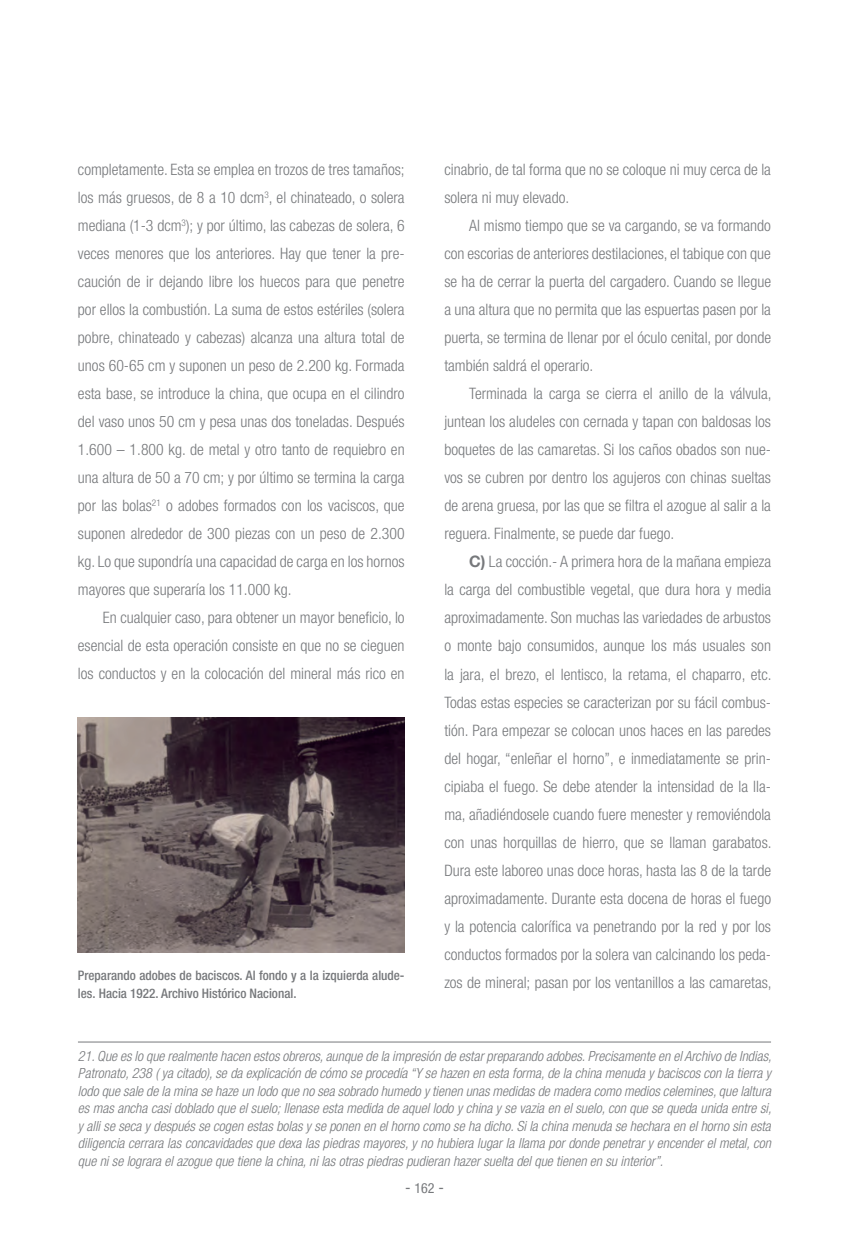
<style>
.page{position:relative;width:849px;height:1246px;background:#fff}
.page>*{position:absolute;margin:0;border:0;box-sizing:border-box;transform-origin:0 0}
.t1{font:300 condensed 15.75px/28px "Helvetica Neue LT Com";color:#76787b;text-align:justify}
.t2{font:italic 300 condensed 14px/17.5px "Helvetica Neue LT Com";color:#76787b;text-align:justify}
.t3{font:condensed 14px "Helvetica Neue LT Com";color:#76787b}
.t4{font:500 condensed 13.12px/17.5px "Helvetica Neue LT Com";color:#76787b}
.s1{font-weight:700;font-stretch:normal}
.s2{font-size:15.75px}
</style>
<div class="page">
<hr style="left:78px;top:1041px;width:692px;height:1px;background:#76787b">
<img style="left:78px;top:717px;width:326px;height:234px">
<p class="t1" style="left:78px;top:155px;width:328px">completamente. Esta se emplea en trozos de tres tamaños; los más gruesos, de 8 a 10 dcm<sup>3</sup>, el chinateado, o solera mediana (1-3 dcm<sup>3</sup>); y por último, las cabezas de solera, 6 veces menores que los anteriores. Hay que tener la pre&shy;caución de ir dejando libre los huecos para que penetre por ellos la combustión. La suma de estos estériles (solera pobre, chinateado y cabezas) alcanza una altura total de unos 60-65 cm y suponen un peso de 2.200 kg. Formada esta base, se introduce la china, que ocupa en el cilindro del vaso unos 50 cm y pesa unas dos toneladas. Después 1.600 – 1.800 kg. de metal y otro tanto de requiebro en una altura de 50 a 70 cm; y por último se termina la carga por las bolas<sup>21</sup> o adobes formados con los vaciscos, que suponen alrededor de 300 piezas con un peso de 2.300 kg. Lo que supondría una capacidad de carga en los hornos mayores que superaría los 11.000 kg.</p>
<p class="t1" style="left:78px;top:603px;width:328px;text-indent:25px">En cualquier caso, para obtener un mayor beneficio, lo esencial de esta operación consiste en que no se cieguen los conductos y en la colocación del mineral más rico en</p>
<p class="t4" style="left:78px;top:966px;width:328px">Preparando adobes de baciscos. Al fondo y a la izquierda alude&shy;les. Hacia 1922. Archivo Histórico Nacional.</p>
<p class="t1" style="left:444px;top:155px;width:328px">cinabrio, de tal forma que no se coloque ni muy cerca de la solera ni muy elevado.</p>
<p class="t1" style="left:444px;top:211px;width:328px;text-indent:25px">Al mismo tiempo que se va cargando, se va formando con escorias de anteriores destilaciones, el tabique con que se ha de cerrar la puerta del cargadero. Cuando se llegue a una altura que no permita que las espuertas pasen por la puerta, se termina de llenar por el óculo cenital, por donde también saldrá el operario.</p>
<p class="t1" style="left:444px;top:379px;width:329px;text-indent:25px">Terminada la carga se cierra el anillo de la válvula, juntean los aludeles con cernada y tapan con baldosas los boquetes de las camaretas. Si los caños obados son nue&shy;vos se cubren por dentro los agujeros con chinas sueltas de arena gruesa, por las que se filtra el azogue al salir a la reguera. Finalmente, se puede dar fuego.</p>
<p class="t1" style="left:444px;top:547px;width:329px;text-indent:25px"><span class="s1">C)</span> La cocción.- A primera hora de la mañana empieza la carga del combustible vegetal, que dura hora y media aproximadamente. Son muchas las variedades de arbustos o monte bajo consumidos, aunque los más usuales son la jara, el brezo, el lentisco, la retama, el chaparro, etc.<br>Todas estas especies se caracterizan por su fácil combus&shy;tión. Para empezar se colocan unos haces en las paredes del hogar, “enleñar el horno”, e inmediatamente se prin&shy;cipiaba el fuego. Se debe atender la intensidad de la lla&shy;ma, añadiéndosele cuando fuere menester y removiéndola con unas horquillas de hierro, que se llaman garabatos.<br>Dura este laboreo unas doce horas, hasta las 8 de la tarde aproximadamente. Durante esta docena de horas el fuego y la potencia calorífica va penetrando por la red y por los conductos formados por la solera van calcinando los peda&shy;zos de mineral; pasan por los ventanillos a las camaretas,</p>
<p class="t2" style="left:78px;top:1046px;width:695px">21. Que es lo que realmente hacen estos obreros, aunque de la impresión de estar preparando adobes. Precisamente en el Archivo de Indias, Patronato, 238 ( ya citado), se da explicación de cómo se procedía “Y se hazen en esta forma, de la china menuda y baciscos con la tierra y lodo que sale de la mina se haze un lodo que no sea sobrado humedo y tienen unas medidas de madera como medios celemines, que laltura es mas ancha casi doblado que el suelo; llenase esta medida de aquel lodo y china y se vazia en el suelo, con que se queda unida entre si, y alli se seca y después se cogen estas bolas y se ponen en el horno como se ha dicho. Si la china menuda se hechara en el horno sin esta diligencia cerrara las concavidades que dexa las piedras mayores, y no hubiera lugar la llama por donde penetrar y encender el metal, con que ni se lograra el azogue que tiene la china, ni las otras piedras pudieran hazer suelta del que tienen en su interior”.</p>
<p class="t3" style="left:405px;top:1179px;width:40px"><span class="s2">-</span> 162 <span class="s2">-</span></p>
</div>
